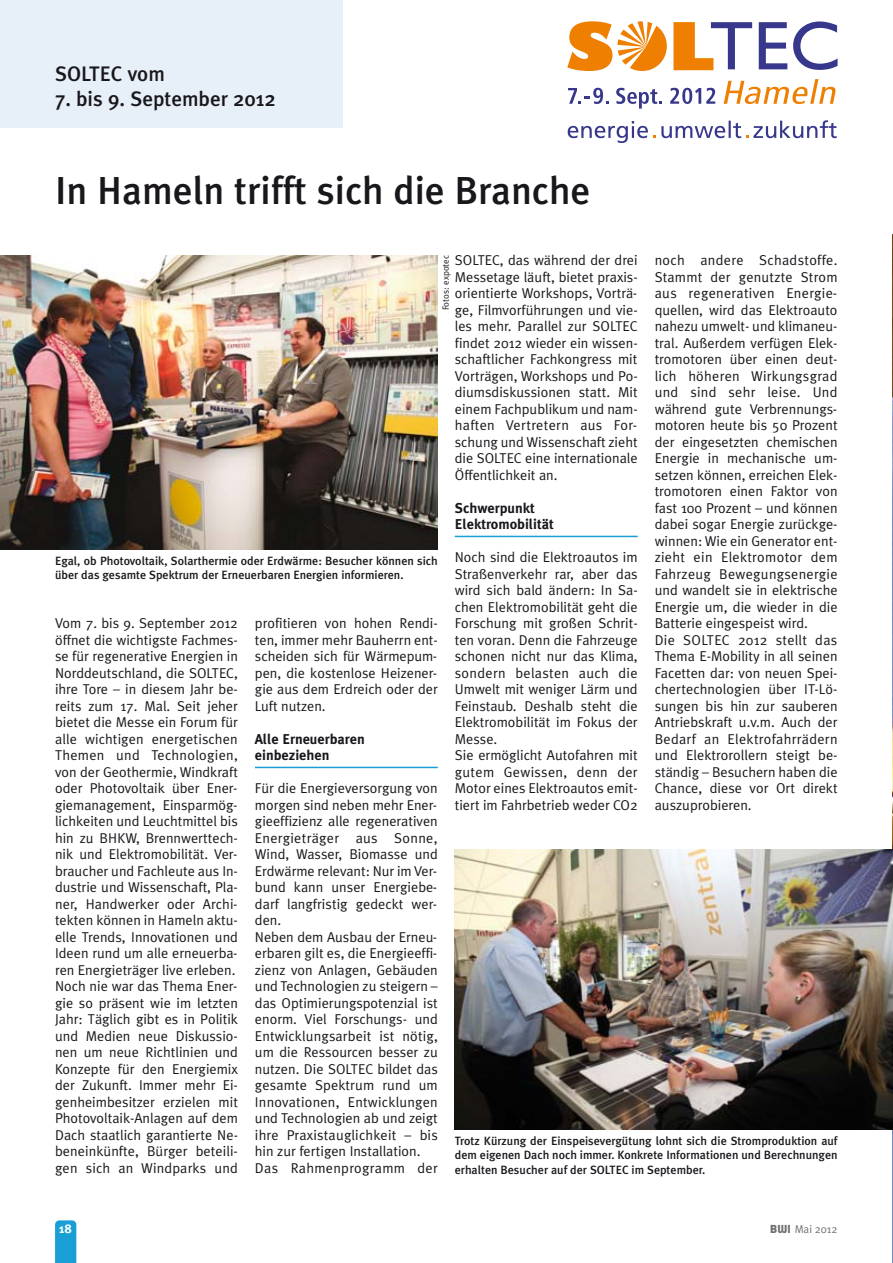
<style>
.page{position:relative;width:893px;height:1263px;background:#fff}
.page>*{position:absolute;margin:0;border:0;box-sizing:border-box;transform-origin:0 0}
.t1{font:500 39px "Meta Plus";color:#1a171c}
.t2{font:500 21px "Meta Plus";color:#1a171c}
.t3{font:14.25px/16.5px "Meta Plus Normal";color:#1a171c}
.t4{font:700 14.25px/16.5px "Meta Plus";color:#1a171c}
.t5{font:700 12.75px "Meta Plus";color:#fff}
.t6{font:500 12px/14.2px "Meta Plus";color:#1a171c}
.t7{font:11.25px "Meta Plus Normal";color:#6f7072}
.t8{font:9px "Meta Plus Normal";color:#1a171c}
.s1{font-family:"Expressa";font-weight:700}
</style>
<div class="page">
<div style="left:0;top:0;width:342px;height:128px;background:#e7f0f9"></div>
<svg style="left:55px;top:1220px;width:21px;height:43px"></svg>
<hr style="left:255px;top:767px;width:183px;height:1px;background:#199fd6">
<hr style="left:455px;top:536px;width:183px;height:1px;background:#199fd6">
<hr style="left:892px;top:995px;width:1px;height:268px;background:#7588be">
<img style="left:892px;top:245px;width:1px;height:605px">
<img style="left:0;top:255px;width:438px;height:295px">
<img style="left:455px;top:850px;width:438px;height:279px">
<svg style="left:759px;top:22px;width:28px;height:47px"></svg>
<svg style="left:793px;top:21px;width:44px;height:49px"></svg>
<svg style="left:673px;top:22px;width:79px;height:48px"></svg>
<svg style="left:567px;top:21px;width:100px;height:50px"></svg>
<svg style="left:724px;top:79px;width:112px;height:25px"></svg>
<svg style="left:568px;top:88px;width:40px;height:16px"></svg>
<svg style="left:616px;top:88px;width:46px;height:21px"></svg>
<svg style="left:670px;top:88px;width:45px;height:16px"></svg>
<svg style="left:568px;top:120px;width:269px;height:23px"></svg>
<h2 class="t2" style="left:55px;top:65px;width:111px">SOLTEC vom</h2>
<h2 class="t2" style="left:55px;top:90px;width:222px">7. bis 9. September 2012</h2>
<h1 class="t1" style="left:55px;top:174px;width:537px">In Hameln trifft sich die Branche</h1>
<p class="t3" style="left:655px;top:253px;width:184px">noch andere Schadstoffe.<br>Stammt der genutzte Strom aus regenerativen Energie&shy;quellen, wird das Elektroauto nahezu umwelt- und klimaneu&shy;tral. Außerdem verfügen Elek&shy;tromotoren über einen deut&shy;lich höheren Wirkungsgrad und sind sehr leise. Und während gute Verbrennungs&shy;motoren heute bis 50 Prozent der eingesetzten chemischen<br>Energie in mechanische um&shy;setzen können, erreichen Elek&shy;tromotoren einen Faktor von fast 100 Prozent – und können dabei sogar Energie zurückge&shy;winnen: Wie ein Generator ent&shy;zieht ein Elektromotor dem<br>Fahrzeug Bewegungsenergie und wandelt sie in elektrische<br>Energie um, die wieder in die<br>Batterie eingespeist wird.<br>Die SOLTEC 2012 stellt das<br>Thema E-Mobility in all seinen<br>Facetten dar: von neuen Spei&shy;chertechnologien über IT-Lö&shy;sungen bis hin zur sauberen<br>Antriebskraft u.v.m. Auch der<br>Bedarf an Elektrofahrrädern und Elektrorollern steigt be&shy;ständig – Besuchern haben die<br>Chance, diese vor Ort direkt auszuprobieren.</p>
<p class="t3" style="left:455px;top:253px;width:184px;text-align:justify">SOLTEC, das während der drei Messetage läuft, bietet praxis&shy;orientierte Workshops, Vorträ&shy;ge, Filmvorführungen und vie&shy;les mehr. Parallel zur SOLTEC findet 2012 wieder ein wissen&shy;schaftlicher Fachkongress mit Vorträgen, Workshops und Po&shy;diumsdiskussionen statt. Mit einem Fachpublikum und nam&shy;haften Vertretern aus For&shy;schung und Wissenschaft zieht die SOLTEC eine internationale Öffentlichkeit an.</p>
<p class="t4" style="left:455px;top:500px;width:101px">Schwerpunkt<br>Elektromobilität</p>
<p class="t3" style="left:455px;top:550px;width:184px">Noch sind die Elektroautos im<br>Straßenverkehr rar, aber das wird sich bald ändern: In Sa&shy;chen Elektromobilität geht die<br>Forschung mit großen Schrit&shy;ten voran. Denn die Fahrzeuge schonen nicht nur das Klima, sondern belasten auch die<br>Umwelt mit weniger Lärm und<br>Feinstaub. Deshalb steht die<br>Elektromobilität im Fokus der<br>Messe.<br>Sie ermöglicht Autofahren mit gutem Gewissen, denn der<br>Motor eines Elektroautos emit&shy;tiert im Fahrbetrieb weder CO2</p>
<p class="t8" style="left:442px;top:310px;width:57px;rotate:-90deg">Fotos: expotec</p>
<p class="t6" style="left:55px;top:555px;width:384px">Egal, ob Photovoltaik, Solarthermie oder Erdwärme: Besucher können sich über das gesamte Spektrum der Erneuerbaren Energien informieren.</p>
<p class="t3" style="left:55px;top:616px;width:184px">Vom 7. bis 9. September 2012 öffnet die wichtigste Fachmes&shy;se für regenerative Energien in<br>Norddeutschland, die SOLTEC, ihre Tore – in diesem Jahr be&shy;reits zum 17. Mal. Seit jeher bietet die Messe ein Forum für alle wichtigen energetischen<br>Themen und Technologien, von der Geothermie, Windkraft oder Photovoltaik über Ener&shy;giemanagement, Einsparmög&shy;lichkeiten und Leuchtmittel bis hin zu BHKW, Brennwerttech&shy;nik und Elektromobilität. Ver&shy;braucher und Fachleute aus In&shy;dustrie und Wissenschaft, Pla&shy;ner, Handwerker oder Archi&shy;tekten können in Hameln aktu&shy;elle Trends, Innovationen und<br>Ideen rund um alle erneuerba&shy;ren Energieträger live erleben.<br>Noch nie war das Thema Ener&shy;gie so präsent wie im letzten<br>Jahr: Täglich gibt es in Politik und Medien neue Diskussio&shy;nen um neue Richtlinien und<br>Konzepte für den Energiemix der Zukunft. Immer mehr Ei&shy;genheimbesitzer erzielen mit<br>Photovoltaik-Anlagen auf dem<br>Dach staatlich garantierte Ne&shy;beneinkünfte, Bürger beteili&shy;gen sich an Windparks und</p>
<p class="t3" style="left:255px;top:616px;width:184px;text-align:justify">profitieren von hohen Rendi&shy;ten, immer mehr Bauherrn ent&shy;scheiden sich für Wärmepum&shy;pen, die kostenlose Heizener&shy;gie aus dem Erdreich oder der Luft nutzen.</p>
<p class="t4" style="left:255px;top:731px;width:111px">Alle Erneuerbaren einbeziehen</p>
<p class="t3" style="left:255px;top:781px;width:184px">Für die Energieversorgung von morgen sind neben mehr Ener&shy;gieeffizienz alle regenerativen<br>Energieträger aus Sonne,<br>Wind, Wasser, Biomasse und<br>Erdwärme relevant: Nur im Ver&shy;bund kann unser Energiebe&shy;darf langfristig gedeckt wer&shy;den.<br>Neben dem Ausbau der Erneu&shy;erbaren gilt es, die Energieeffi&shy;zienz von Anlagen, Gebäuden und Technologien zu steigern – das Optimierungspotenzial ist enorm. Viel Forschungs- und<br>Entwicklungsarbeit ist nötig, um die Ressourcen besser zu nutzen. Die SOLTEC bildet das gesamte Spektrum rund um<br>Innovationen, Entwicklungen und Technologien ab und zeigt ihre Praxistauglichkeit – bis hin zur fertigen Installation.<br>Das Rahmenprogramm der</p>
<p class="t6" style="left:455px;top:1134px;width:384px;text-align:justify">Trotz Kürzung der Einspeisevergütung lohnt sich die Stromproduktion auf dem eigenen Dach noch immer. Konkrete Informationen und Berechnungen erhalten Besucher auf der SOLTEC im September.</p>
<p class="t5" style="left:59px;top:1223px;width:14px">18</p>
<p class="t7" style="left:770px;top:1225px;width:68px"><span class="s1">BWI</span> Mai 2012</p>
</div>
